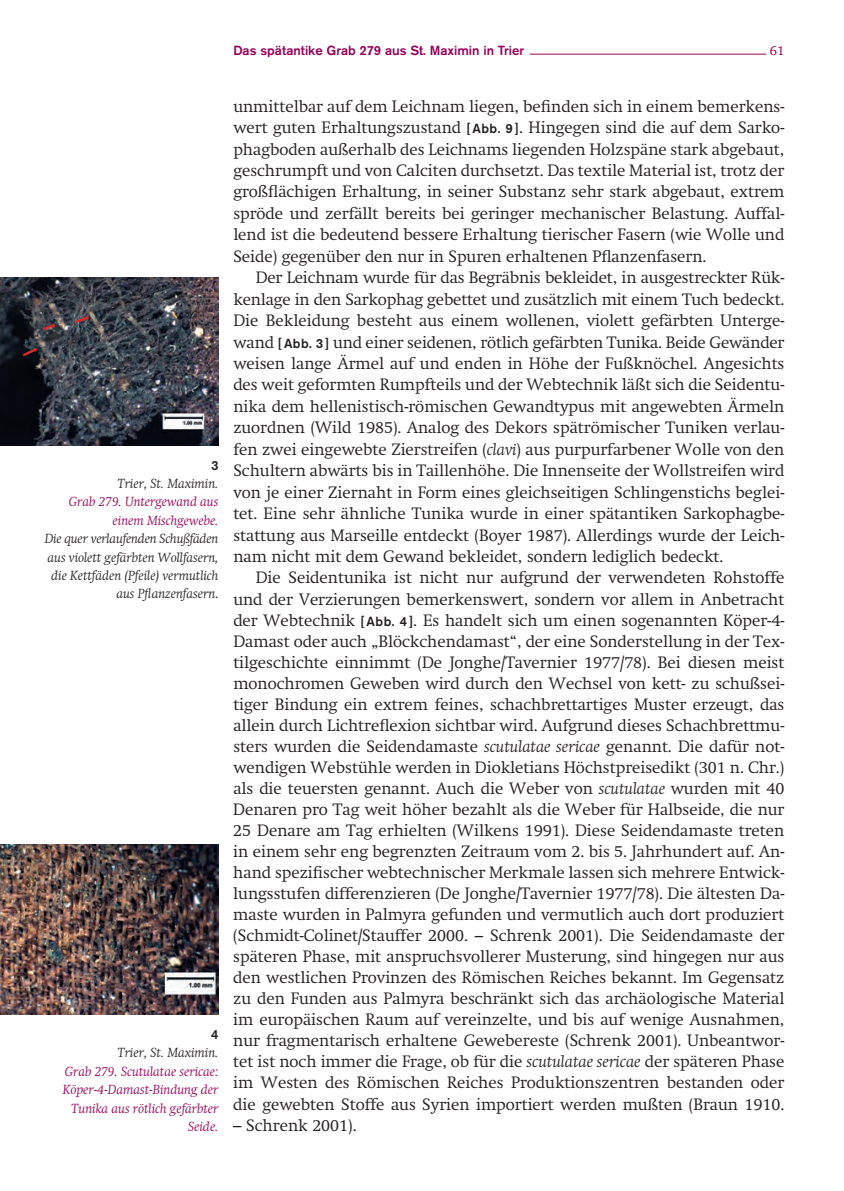
<style>
.page{position:relative;width:844px;height:1191px;background:#fff}
.page>*{position:absolute;margin:0;border:0;box-sizing:border-box;transform-origin:0 0}
.t1{font:300 16.28px/21px "Swift";color:#231f20;text-align:justify}
.t2{font:italic 300 13.12px/18.4px "Swift";color:#231f20;text-align:right}
.t3{font:italic 300 13.12px/18.4px "Swift";color:#950058;text-align:right}
.t4{font:500 13.12px "Akzidenz Grotesk Std";color:#950058}
.t5{font:300 13.12px "Swift";color:#950058}
.t6{font:500 13.12px "Akzidenz Grotesk Std";color:#231f20}
.s1{font-style:normal}
.s2{font-family:"Akzidenz Grotesk Std";font-weight:500;font-size:13.12px}
.s3{font-style:italic}
</style>
<div class="page">
<hr style="left:529px;top:54px;width:237px;height:1px;background:#950058">
<img style="left:0;top:278px;width:218px;height:167px">
<img style="left:0;top:845px;width:218px;height:169px">
<p class="t4" style="left:233px;top:42px;width:292px">Das spätantike Grab 279 aus St. Maximin in Trier</p>
<p class="t5" style="left:769px;top:42px;width:16px">61</p>
<p class="t6" style="left:211px;top:457px;width:9px">3</p>
<p class="t2" style="left:117px;top:474px;width:102px">Trier, St. Maximin.</p>
<p class="t3" style="left:69px;top:493px;width:151px">Grab 279. Untergewand aus einem Mischgewebe.</p>
<p class="t2" style="left:45px;top:529px;width:175px">Die quer verlaufenden Schußfäden aus violett gefärbten Wollfasern, die Kettfäden (Pfeile) vermutlich aus Pflanzenfasern<span class="s1">.</span></p>
<p class="t6" style="left:211px;top:1026px;width:9px">4</p>
<p class="t2" style="left:117px;top:1043px;width:102px">Trier, St. Maximin.</p>
<p class="t3" style="left:63px;top:1062px;width:157px">Grab 279. Scutulatae sericae:<br>Köper-4-Damast-Bindung der<br>Tunika aus rötlich gefärbter<br>Seide.</p>
<p class="t1" style="left:233px;top:95px;width:552px">unmittelbar auf dem Leichnam liegen, befinden sich in einem bemerkens&shy;wert guten Erhaltungszustand <span class="s2">[Abb. 9 ]</span>. Hingegen sind die auf dem Sarko&shy;phagboden außerhalb des Leichnams liegenden Holzspäne stark abgebaut, geschrumpft und von Calciten durchsetzt. Das textile Material ist, trotz der großflächigen Erhaltung, in seiner Substanz sehr stark abgebaut, extrem spröde und zerfällt bereits bei geringer mechanischer Belastung. Auffal&shy;lend ist die bedeutend bessere Erhaltung tierischer Fasern (wie Wolle und Seide) gegenüber den nur in Spuren erhaltenen Pflanzenfasern.</p>
<p class="t1" style="left:233px;top:267px;width:552px;text-indent:22px">Der Leichnam wurde für das Begräbnis bekleidet, in ausgestreckter Rüc&shy;kenlage in den Sarkophag gebettet und zusätzlich mit einem Tuch bedeckt.<br>Die Bekleidung besteht aus einem wollenen, violett gefärbten Unterge&shy;wand <span class="s2">[ Abb. 3 ]</span> und einer seidenen, rötlich gefärbten Tunika. Beide Gewänder weisen lange Ärmel auf und enden in Höhe der Fußknöchel. Angesichts des weit geformten Rumpfteils und der Webtechnik läßt sich die Seidentu&shy;nika dem hellenistisch-römischen Gewandtypus mit angewebten Ärmeln zuordnen (Wild 1985). Analog des Dekors spätrömischer Tuniken verlau&shy;fen zwei eingewebte Zierstreifen (<span class="s3">clavi</span>) aus purpurfarbener Wolle von den Schultern abwärts bis in Taillenhöhe. Die Innenseite der Wollstreifen wird von je einer Ziernaht in Form eines gleichseitigen Schlingenstichs beglei&shy;tet. Eine sehr ähnliche Tunika wurde in einer spätantiken Sarkophagbe&shy;stattung aus Marseille entdeckt (Boyer 1987). Allerdings wurde der Leich&shy;nam nicht mit dem Gewand bekleidet, sondern lediglich bedeckt.</p>
<p class="t1" style="left:233px;top:567px;width:552px;text-indent:22px">Die Seidentunika ist nicht nur aufgrund der verwendeten Rohstoffe und der Verzierungen bemerkenswert, sondern vor allem in Anbetracht der Webtechnik <span class="s2">[ Abb. 4 ]</span>. Es handelt sich um einen sogenannten Köper-4- Damast oder auch „Blöckchendamast“, der eine Sonderstellung in der Tex&shy;tilgeschichte einnimmt (De Jonghe/Tavernier 1977/78). Bei diesen meist monochromen Geweben wird durch den Wechsel von kett- zu schußsei&shy;tiger Bindung ein extrem feines, schachbrettartiges Muster erzeugt, das allein durch Lichtreflexion sichtbar wird. Aufgrund dieses Schachbrettmu&shy;sters wurden die Seidendamaste <span class="s3">scutulatae sericae</span> genannt. Die dafür not&shy;wendigen Webstühle werden in Diokletians Höchstpreisedikt (301 n. Chr.) als die teuersten genannt. Auch die Weber von <span class="s3">scutulatae</span> wurden mit 40<br>Denaren pro Tag weit höher bezahlt als die Weber für Halbseide, die nur 25 Denare am Tag erhielten (Wilkens 1991). Diese Seidendamaste treten in einem sehr eng begrenzten Zeitraum vom 2. bis 5. Jahrhundert auf. An&shy;hand spezifischer webtechnischer Merkmale lassen sich mehrere Entwick&shy;lungsstufen differenzieren (De Jonghe/Tavernier 1977/78). Die ältesten Da&shy;maste wurden in Palmyra gefunden und vermutlich auch dort produziert (Schmidt-Colinet/Stauffer 2000. – Schrenk 2001). Die Seidendamaste der späteren Phase, mit anspruchsvollerer Musterung, sind hingegen nur aus den westlichen Provinzen des Römischen Reiches bekannt. Im Gegensatz zu den Funden aus Palmyra beschränkt sich das archäologische Material im europäischen Raum auf vereinzelte, und bis auf wenige Ausnahmen, nur fragmentarisch erhaltene Gewebereste (Schrenk 2001). Unbeantwor&shy;tet ist noch immer die Frage, ob für die <span class="s3">scutulatae sericae</span> der späteren Phase im Westen des Römischen Reiches Produktionszentren bestanden oder die gewebten Stoffe aus Syrien importiert werden mußten (Braun 1910.</p>
<p class="t1" style="left:233px;top:1115px;width:125px">– Schrenk 2001).</p>
</div>
